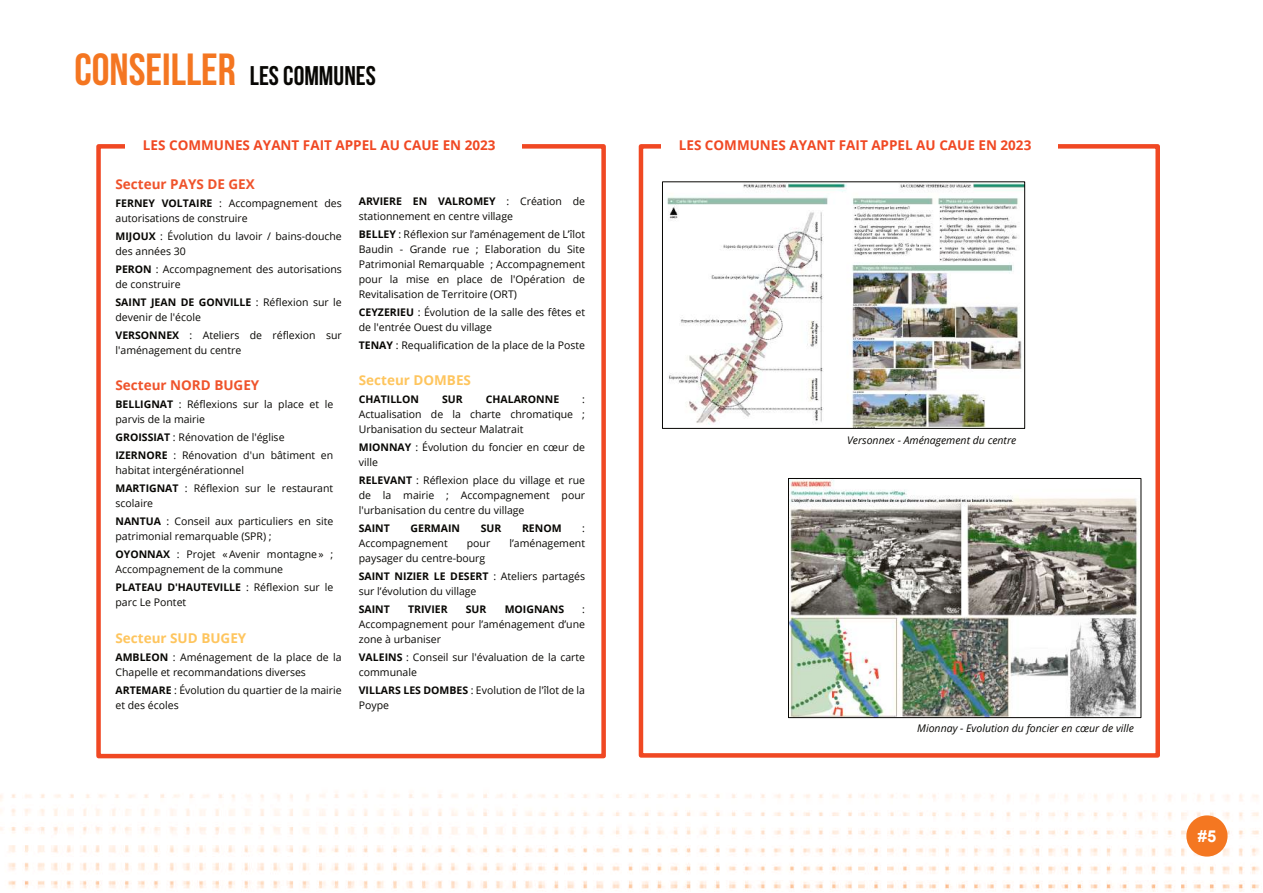
<style>
.page{position:relative;width:1263px;height:893px;background:#fff}
.page>*{position:absolute;margin:0;border:0;box-sizing:border-box;transform-origin:0 0}
.t1{font:27px "Bebas Neue";color:#080704}
.t2{font:700 16.5px "Arial";color:#fff}
.t3{font:700 13.5px "Open Sans";color:#f04823}
.t4{font:700 13.5px "Open Sans";color:#ef532b}
.t5{font:700 13.5px "Open Sans";color:#fec55e}
.t6{font:10.5px/15px "Open Sans";color:#080704}
.t7{font:italic 10.5px "Open Sans";color:#080704}
.t8{font:700 10.5px "Open Sans";color:#080704}
.s1{font-size:45px;color:#f47621}
.s2{font-weight:700}
</style>
<div class="page">
<img style="left:0;top:793px;width:1259px;height:99px">
<svg style="left:1186px;top:815px;width:41px;height:42px"></svg>
<div style="left:96px;top:144px;width:510px;height:614px;border:4px solid #f04823"></div>
<div style="left:639px;top:144px;width:521px;height:614px;border:4px solid #f04823"></div>
<img style="left:667px;top:184px;width:356px;height:243px">
<div style="left:662px;top:182px;width:363px;height:247px;border:1px solid #080704"></div>
<div style="left:125px;top:127px;width:397px;height:45px;background:#fff"></div>
<div style="left:661px;top:127px;width:396px;height:45px;background:#fff"></div>
<img style="left:790px;top:480px;width:349px;height:236px">
<div style="left:788px;top:478px;width:353px;height:240px;border:1px solid #080704"></div>
<h1 class="t1" style="left:74px;top:64px;width:303px"><span class="s1">CONSEILLER</span> LES COMMUNES</h1>
<p class="t3" style="left:143px;top:140px;width:354px">LES COMMUNES AYANT FAIT APPEL AU CAUE EN 2023</p>
<p class="t3" style="left:679px;top:140px;width:354px">LES COMMUNES AYANT FAIT APPEL AU CAUE EN 2023</p>
<p class="t4" style="left:116px;top:179px;width:141px">Secteur PAYS DE GEX</p>
<p class="t6" style="left:116px;top:197px;width:228px"><span class="s2">FERNEY VOLTAIRE</span> : Accompagnement des autorisations de construire</p>
<p class="t6" style="left:116px;top:230px;width:228px"><span class="s2">MIJOUX</span> : Évolution du lavoir / bains-douche des années 30</p>
<p class="t6" style="left:116px;top:263px;width:228px"><span class="s2">PERON</span> : Accompagnement des autorisations de construire</p>
<p class="t6" style="left:116px;top:296px;width:228px"><span class="s2">SAINT JEAN DE GONVILLE</span> : Réflexion sur le devenir de l'école</p>
<p class="t6" style="left:116px;top:329px;width:228px"><span class="s2">VERSONNEX</span> : Ateliers de réflexion sur l'aménagement du centre</p>
<p class="t4" style="left:116px;top:380px;width:145px">Secteur NORD BUGEY</p>
<p class="t6" style="left:116px;top:398px;width:219px"><span class="s2">BELLIGNAT</span> : Réflexions sur la place et le parvis de la mairie</p>
<p class="t6" style="left:116px;top:429px;width:219px;line-height:18px"><span class="s2">GROISSIAT</span> : Rénovation de l'église<br><span class="s2">IZERNORE</span> : Rénovation d'un bâtiment en</p>
<p class="t6" style="left:116px;top:462px;width:219px;line-height:18px">habitat intergénérationnel<br><span class="s2">MARTIGNAT</span> : Réflexion sur le restaurant</p>
<p class="t6" style="left:116px;top:495px;width:219px;line-height:18px">scolaire<br><span class="s2">NANTUA</span> : Conseil aux particuliers en site</p>
<p class="t6" style="left:116px;top:528px;width:219px;line-height:18px">patrimonial remarquable (SPR) ;<br><span class="s2">OYONNAX</span> : Projet « Avenir montagne» ;</p>
<p class="t6" style="left:116px;top:561px;width:219px;line-height:18px">Accompagnement de la commune<br><span class="s2">PLATEAU D'HAUTEVILLE</span> : Réflexion sur le</p>
<p class="t6" style="left:116px;top:596px;width:72px">parc Le Pontet</p>
<p class="t5" style="left:116px;top:633px;width:132px">Secteur SUD BUGEY</p>
<p class="t6" style="left:116px;top:651px;width:228px"><span class="s2">AMBLEON</span> : Aménagement de la place de la<br>Chapelle et recommandations diverses</p>
<p class="t6" style="left:116px;top:684px;width:228px"><span class="s2">ARTEMARE</span> : Évolution du quartier de la mairie et des écoles</p>
<p class="t6" style="left:359px;top:194px;width:228px"><span class="s2">ARVIERE EN VALROMEY</span> : Création de stationnement en centre village</p>
<p class="t6" style="left:359px;top:227px;width:228px;text-align:justify"><span class="s2">BELLEY</span> : Réflexion sur l’aménagement de L’îlot Baudin - Grande rue ; Elaboration du Site Patrimonial Remarquable ; Accompagnement pour la mise en place de l'Opération de Revitalisation de Territoire (ORT)</p>
<p class="t6" style="left:359px;top:305px;width:228px"><span class="s2">CEYZERIEU</span> : Évolution de la salle des fêtes et de l'entrée Ouest du village</p>
<p class="t6" style="left:359px;top:338px;width:228px"><span class="s2">TENAY</span> : Requalification de la place de la Poste</p>
<p class="t5" style="left:359px;top:374px;width:114px">Secteur DOMBES</p>
<p class="t8" style="left:359px;top:395px;width:62px">CHATILLON</p>
<p class="t8" style="left:442px;top:395px;width:22px">SUR</p>
<p class="t8" style="left:486px;top:395px;width:75px">CHALARONNE</p>
<p class="t6" style="left:359px;top:392px;width:228px;text-align:justify;text-indent:223px">:<br>Actualisation de la charte chromatique ; Urbanisation du secteur Malatrait</p>
<p class="t6" style="left:359px;top:440px;width:228px"><span class="s2">MIONNAY</span> : Évolution du foncier en cœur de ville</p>
<p class="t6" style="left:359px;top:473px;width:228px;text-align:justify"><span class="s2">RELEVANT</span> : Réflexion place du village et rue de la mairie ; Accompagnement pour l'urbanisation du centre du village</p>
<p class="t8" style="left:359px;top:524px;width:33px">SAINT</p>
<p class="t8" style="left:411px;top:524px;width:51px">GERMAIN</p>
<p class="t8" style="left:481px;top:524px;width:22px">SUR</p>
<p class="t8" style="left:522px;top:524px;width:41px">RENOM</p>
<p class="t6" style="left:582px;top:521px;width:4px">:</p>
<p class="t6" style="left:359px;top:536px;width:90px">Accompagnement</p>
<p class="t6" style="left:467px;top:536px;width:25px">pour</p>
<p class="t6" style="left:509px;top:536px;width:77px">l’aménagement</p>
<p class="t6" style="left:359px;top:550px;width:228px;line-height:18px">paysager du centre-bourg<br><span class="s2">SAINT NIZIER LE DESERT</span> : Ateliers partagés</p>
<p class="t6" style="left:359px;top:584px;width:119px">sur l’évolution du village</p>
<p class="t8" style="left:359px;top:605px;width:33px">SAINT</p>
<p class="t8" style="left:408px;top:605px;width:41px">TRIVIER</p>
<p class="t8" style="left:466px;top:605px;width:22px">SUR</p>
<p class="t8" style="left:505px;top:605px;width:61px">MOIGNANS</p>
<p class="t6" style="left:359px;top:602px;width:228px;text-align:justify;text-indent:223px">:<br>Accompagnement pour l’aménagement d’une zone à urbaniser</p>
<p class="t6" style="left:359px;top:650px;width:228px"><span class="s2">VALEINS</span> : Conseil sur l'évaluation de la carte communale</p>
<p class="t6" style="left:359px;top:683px;width:228px"><span class="s2">VILLARS LES DOMBES</span> : Evolution de l'îlot de la<br>Poype</p>
<p class="t7" style="left:847px;top:435px;width:171px">Versonnex - Aménagement du centre</p>
<p class="t7" style="left:917px;top:724px;width:218px">Mionnay - Evolution du foncier en cœur de ville</p>
<h2 class="t2" style="left:1198px;top:830px;width:20px">#5</h2>
</div>
